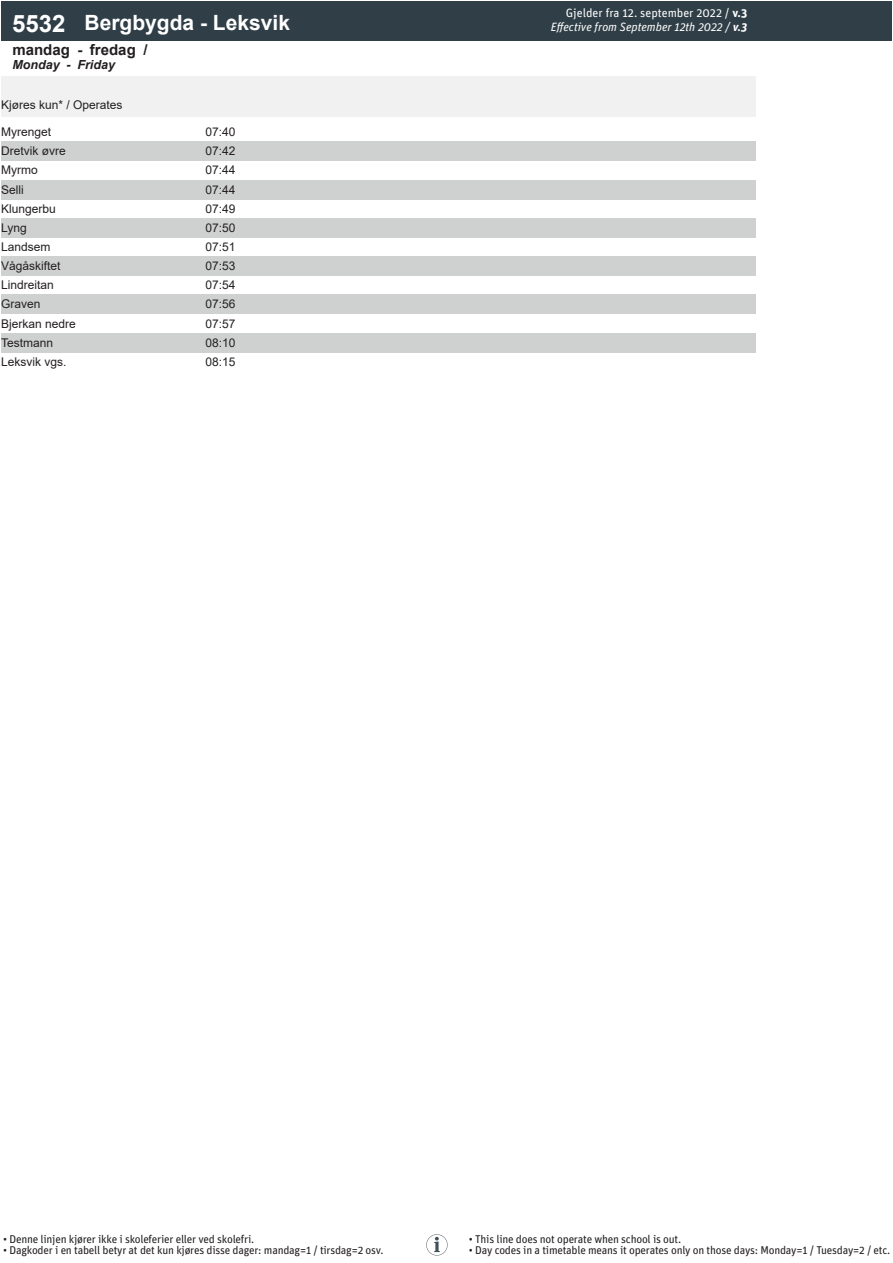
<style>
.page{position:relative;width:893px;height:1263px;background:#fff}
.page>*{position:absolute;margin:0;border:0;box-sizing:border-box;transform-origin:0 0}
.t1{font:700 21px "Arial";color:#fff}
.t2{font:700 15px "Arial";color:#231f20}
.t3{font:italic 700 12.45px "Arial";color:#231f20}
.t4{font:12px "Arial";color:#231f20}
.t5{font:italic 12px/14.4px "Unit Pro";color:#fff;text-align:right}
.t6{font:11.25px "Unit Pro";letter-spacing:-.02em;color:#231f20}
.s1{font-size:24px}
.s2{font-style:normal}
.s3{font-weight:700;font-style:normal}
.s4{font-weight:700}
</style>
<div class="page">
<div style="left:1px;top:77px;width:191px;height:40px;background:#f0f1f0"></div>
<div style="left:192px;top:77px;width:57px;height:40px;background:#f0f1f0"></div>
<div style="left:249px;top:77px;width:56px;height:40px;background:#f0f1f0"></div>
<div style="left:305px;top:77px;width:56px;height:40px;background:#f0f1f0"></div>
<div style="left:361px;top:77px;width:57px;height:40px;background:#f0f1f0"></div>
<div style="left:418px;top:77px;width:56px;height:40px;background:#f0f1f0"></div>
<div style="left:474px;top:77px;width:56px;height:40px;background:#f0f1f0"></div>
<div style="left:530px;top:77px;width:56px;height:40px;background:#f0f1f0"></div>
<div style="left:586px;top:77px;width:57px;height:40px;background:#f0f1f0"></div>
<div style="left:643px;top:77px;width:56px;height:40px;background:#f0f1f0"></div>
<div style="left:699px;top:77px;width:56px;height:40px;background:#f0f1f0"></div>
<div style="left:1px;top:1px;width:76px;height:40px;background:#303f47"></div>
<div style="left:77px;top:1px;width:814px;height:40px;background:#303f47"></div>
<div style="left:1px;top:142px;width:754px;height:19px;background:#cfd1d0"></div>
<div style="left:1px;top:180px;width:754px;height:19px;background:#cfd1d0"></div>
<div style="left:1px;top:218px;width:754px;height:19px;background:#cfd1d0"></div>
<div style="left:1px;top:257px;width:754px;height:19px;background:#cfd1d0"></div>
<div style="left:1px;top:295px;width:754px;height:19px;background:#cfd1d0"></div>
<div style="left:1px;top:333px;width:754px;height:19px;background:#cfd1d0"></div>
<svg style="left:426px;top:1234px;width:22px;height:21px"></svg>
<h1 class="t1" style="left:12px;top:8px;width:279px"><span class="s1">5532</span> Bergbygda - Leksvik</h1>
<h2 class="t2" style="left:12px;top:39px;width:137px">mandag - fredag /</h2>
<p class="t3" style="left:12px;top:56px;width:104px">Monday - Friday</p>
<p class="t4" style="left:1px;top:97px;width:123px">Kjøres kun* / Operates</p>
<p class="t4" style="left:1px;top:124px;width:52px">Myrenget</p>
<p class="t4" style="left:206px;top:124px;width:32px">07:40</p>
<p class="t4" style="left:1px;top:143px;width:66px">Dretvik øvre</p>
<p class="t4" style="left:206px;top:143px;width:32px">07:42</p>
<p class="t4" style="left:1px;top:162px;width:38px">Myrmo</p>
<p class="t4" style="left:206px;top:162px;width:32px">07:44</p>
<p class="t4" style="left:1px;top:181px;width:24px">Selli</p>
<p class="t4" style="left:206px;top:181px;width:32px">07:44</p>
<p class="t4" style="left:1px;top:200px;width:56px">Klungerbu</p>
<p class="t4" style="left:206px;top:200px;width:32px">07:49</p>
<p class="t4" style="left:1px;top:219px;width:27px">Lyng</p>
<p class="t4" style="left:206px;top:219px;width:32px">07:50</p>
<p class="t4" style="left:1px;top:239px;width:51px">Landsem</p>
<p class="t4" style="left:206px;top:239px;width:32px">07:51</p>
<p class="t4" style="left:1px;top:258px;width:61px">Vågåskiftet</p>
<p class="t4" style="left:206px;top:258px;width:32px">07:53</p>
<p class="t4" style="left:1px;top:277px;width:54px">Lindreitan</p>
<p class="t4" style="left:206px;top:277px;width:32px">07:54</p>
<p class="t4" style="left:1px;top:296px;width:41px">Graven</p>
<p class="t4" style="left:206px;top:296px;width:32px">07:56</p>
<p class="t4" style="left:1px;top:315px;width:76px">Bjerkan nedre</p>
<p class="t4" style="left:206px;top:315px;width:32px">07:57</p>
<p class="t4" style="left:1px;top:334px;width:54px">Testmann</p>
<p class="t4" style="left:206px;top:334px;width:32px">08:10</p>
<p class="t4" style="left:1px;top:353px;width:67px">Leksvik vgs.</p>
<p class="t4" style="left:206px;top:353px;width:32px">08:15</p>
<p class="t5" style="left:551px;top:5px;width:198px"><span class="s2">Gjelder fra 12. september 2022 /</span> <span class="s3">v.3<br></span>Effective from September 12th 2022 / <span class="s4">v.3</span></p>
<p class="t6" style="left:3px;top:1231px;width:253px">• Denne linjen kjører ikke i skoleferier eller ved skolefri.</p>
<p class="t6" style="left:3px;top:1243px;width:382px">• Dagkoder i en tabell betyr at det kun kjøres disse dager: mandag=1 / tirsdag=2 osv.</p>
<p class="t6" style="left:469px;top:1231px;width:214px">• This line does not operate when school is out.</p>
<p class="t6" style="left:469px;top:1243px;width:423px">• Day codes in a timetable means it operates only on those days: Monday=1 / Tuesday=2 / etc.</p>
</div>
